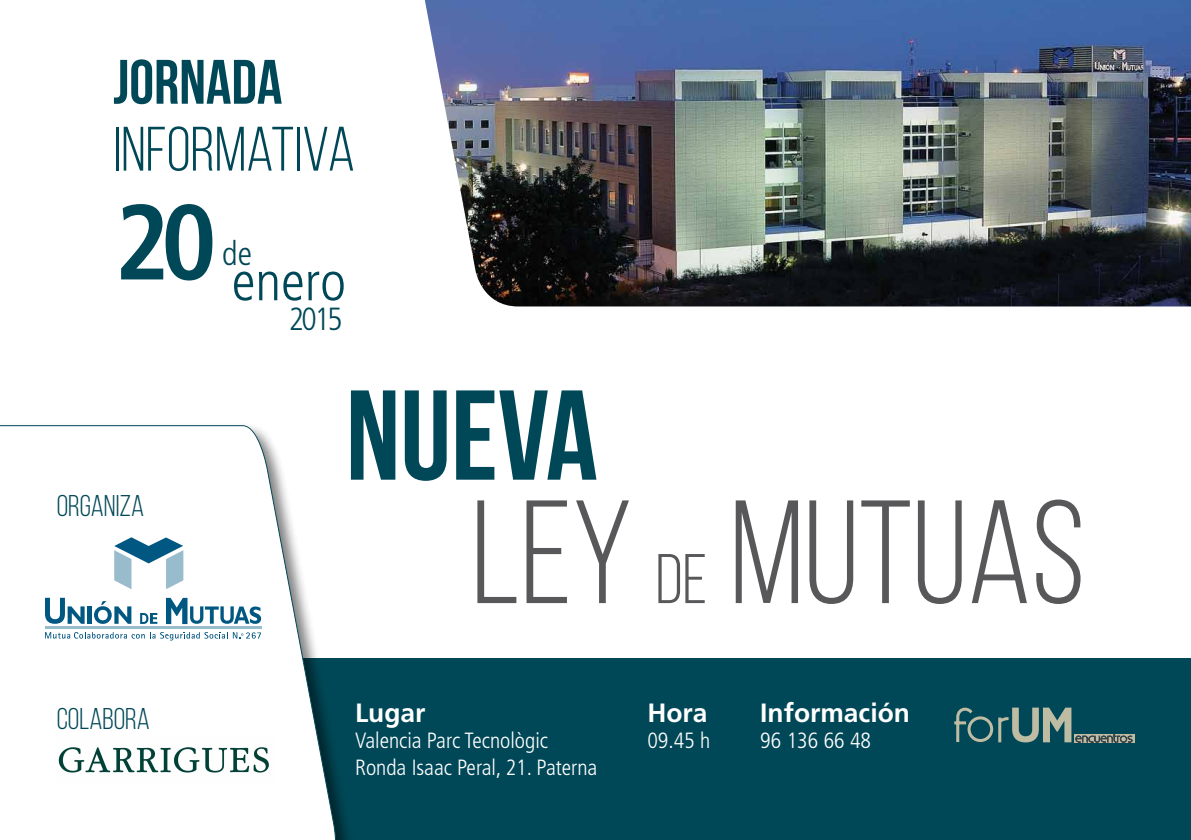
<style>
.page{position:relative;width:1191px;height:840px;background:#fff}
.page>*{position:absolute;margin:0;border:0;box-sizing:border-box;transform-origin:0 0}
.t1{font:146.4px "Bebas Neue";color:#58585a}
.t2{font:700 127.4px "Bebas Neue";color:#004857}
.t3{font:62.6px "Bebas Neue";color:#004857}
.t4{font:700 62.6px "Bebas Neue";color:#004857}
.t5{font:300 condensed 55.4px "Frutiger LT Std";color:#004857}
.t6{font:300 condensed 33.4px "Frutiger LT Std";color:#004857}
.t7{font:300 condensed 32px "Frutiger LT Std";color:#004857}
.t8{font:30px "Bebas Neue";color:#004857}
.t9{font:700 26.4px "Frutiger LT Std";color:#fff}
.t10{font:300 condensed 22px/26.4px "Frutiger LT Std";color:#fff}
.s1{font-size:70px}
</style>
<div class="page">
<div style="left:195px;top:658px;width:996px;height:181px;background:#004857"></div>
<div style="left:0;top:422px;width:355px;height:417px;background:#000;opacity:.5"></div>
<svg style="left:0;top:424px;width:342px;height:415px"></svg>
<img style="left:57px;top:736px;width:217px;height:46px">
<img style="left:425px;top:0;width:766px;height:306px">
<svg style="left:1132px;top:734px;width:2px;height:7px"></svg>
<svg style="left:954px;top:707px;width:178px;height:35px"></svg>
<svg style="left:114px;top:537px;width:69px;height:52px"></svg>
<svg style="left:140px;top:612px;width:17px;height:11px"></svg>
<svg style="left:166px;top:597px;width:95px;height:26px"></svg>
<div style="left:87px;top:606px;width:5px;height:17px;background:#005782"></div>
<svg style="left:45px;top:597px;width:40px;height:26px"></svg>
<svg style="left:94px;top:600px;width:37px;height:23px"></svg>
<hr style="left:45px;top:626px;width:216px;height:3px;background:#99bccd">
<svg style="left:45px;top:631px;width:216px;height:9px"></svg>
<h3 class="t4" style="left:113px;top:48px;width:171px">JORNADA</h3>
<h3 class="t3" style="left:113px;top:115px;width:243px">INFORMATIVA</h3>
<h3 class="t5" style="left:114px;top:249px;width:233px"><sup>20</sup> enero</h3>
<h3 class="t6" style="left:222px;top:234px;width:31px">de</h3>
<h3 class="t8" style="left:57px;top:489px;width:89px">ORGANIZA</h3>
<h3 class="t8" style="left:57px;top:702px;width:95px">COLABORA</h3>
<h3 class="t7" style="left:289px;top:301px;width:55px">2015</h3>
<h2 class="t2" style="left:346px;top:365px;width:253px">NUEVA</h2>
<h1 class="t1" style="left:471px;top:474px;width:615px">LEY <span class="s1">DE</span> MUTUAS</h1>
<p class="t9" style="left:355px;top:696px;width:72px">Lugar</p>
<p class="t10" style="left:355px;top:727px;width:244px">Valencia Parc Tecnològic<br>Ronda Isaac Peral, 21. Paterna</p>
<p class="t9" style="left:647px;top:696px;width:62px">Hora</p>
<p class="t10" style="left:647px;top:727px;width:64px">09.45 h</p>
<p class="t9" style="left:760px;top:696px;width:151px">Información</p>
<p class="t10" style="left:760px;top:727px;width:112px">96 136 66 48</p>
</div>
